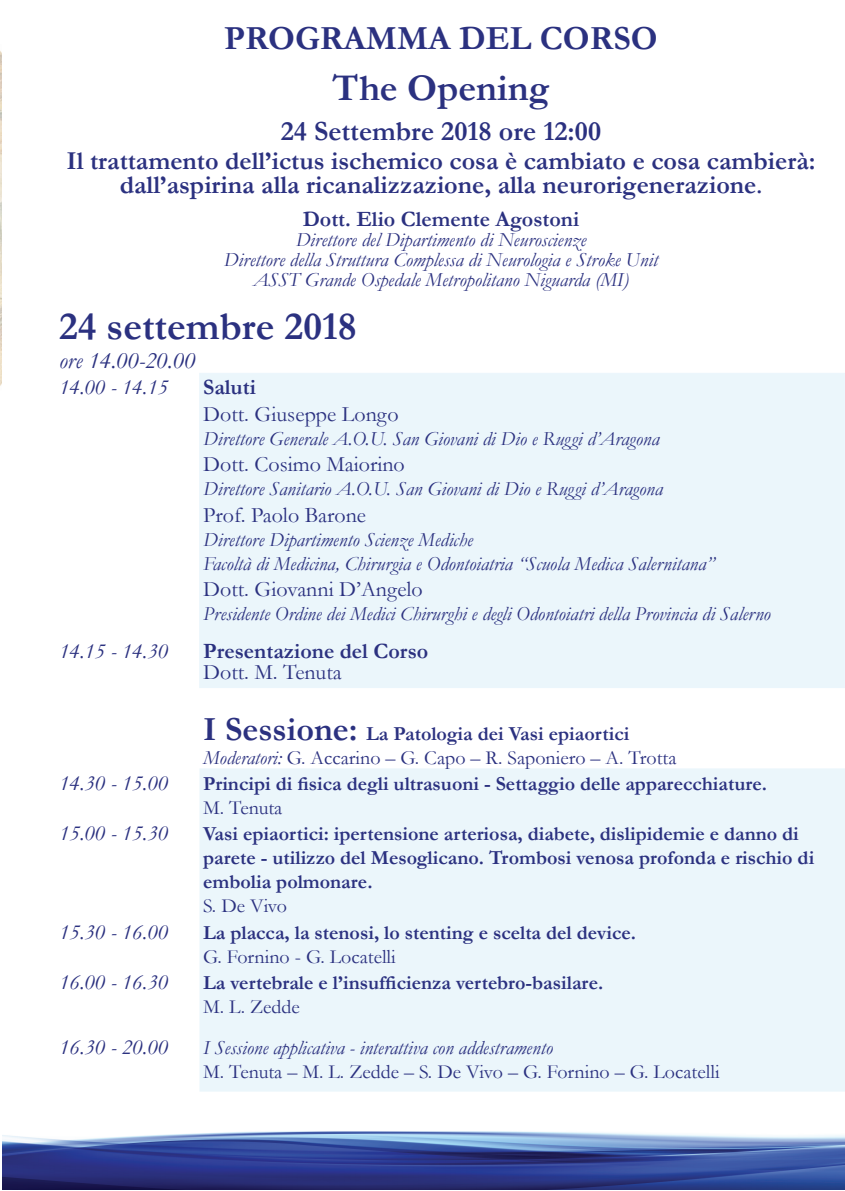
<style>
.page{position:relative;width:845px;height:1191px;background:#fff}
.page>*{position:absolute;margin:0;border:0;box-sizing:border-box;transform-origin:0 0}
.t1{font:700 40px "Garamond";color:#2b3180}
.t2{font:700 38px "Garamond";color:#2b3180}
.t3{font:700 34px "Garamond";color:#2b3180}
.t4{font:700 28px "Garamond";color:#2b3180}
.t5{font:700 26px/24px "Garamond";color:#2b3180;text-align:center}
.t6{font:italic 24px "Garamond";color:#2b3180}
.t7{font:22px "Garamond";color:#2b3180}
.t8{font:italic 22px "Garamond";color:#2b3180}
.t9{font:700 22px "Garamond";color:#2b3180}
.t10{font:italic 20px/20px "Garamond";color:#2b3180;text-align:center}
.t11{font:700 20px/24px "Garamond";color:#2b3180}
.t12{font:20px/24px "Garamond";color:#2b3180}
.s1{font-size:22px}
.s2{font-weight:700;font-size:34px}
.s3{font-weight:700}
.s4{font-style:italic}
</style>
<div class="page">
<img style="left:0;top:51px;width:2px;height:335px">
<img style="left:3px;top:1131px;width:842px;height:58px">
<div style="left:199px;top:768px;width:646px;height:323px;background:#ebf6fb"></div>
<div style="left:199px;top:373px;width:646px;height:315px;background:#ebf6fb"></div>
<h3 class="t3" style="left:224px;top:18px;width:435px">PROGRAMMA DEL CORSO</h3>
<h2 class="t2" style="left:332px;top:66px;width:218px">The Opening</h2>
<h3 class="t4" style="left:281px;top:114px;width:322px">24 Settembre 2018 ore 12:00</h3>
<h3 class="t5" style="left:67px;top:149px;width:750px">Il trattamento dell’ictus ischemico cosa è cambiato e cosa cambierà: dall’aspirina alla ricanalizzazione, alla neurorigenerazione<span class="s1">.</span></h3>
<p class="t9" style="left:303px;top:205px;width:278px">Dott. Elio Clemente Agostoni</p>
<p class="t10" style="left:224px;top:229px;width:435px">Direttore del Dipartimento di Neuroscienze<br>Direttore della Struttura Complessa di Neurologia e Stroke Unit<br>ASST Grande Ospedale Metropolitano Niguarda (MI)</p>
<h1 class="t1" style="left:59px;top:303px;width:299px">24 settembre 2018</h1>
<p class="t6" style="left:59px;top:346px;width:138px">ore 14.00-20.00</p>
<p class="t8" style="left:59px;top:374px;width:110px">14.00 - 14.15</p>
<p class="t9" style="left:203px;top:374px;width:54px">Saluti</p>
<p class="t7" style="left:203px;top:401px;width:197px">Dott. Giuseppe Longo</p>
<p class="t10" style="left:203px;top:428px;width:458px">Direttore Generale A.O.U. San Giovani di Dio e Ruggi d’Aragona</p>
<p class="t7" style="left:203px;top:451px;width:203px">Dott. Cosimo Maiorino</p>
<p class="t10" style="left:203px;top:479px;width:461px">Direttore Sanitario A.O.U. San Giovani di Dio e Ruggi d’Aragona</p>
<p class="t7" style="left:203px;top:501px;width:164px">Prof. Paolo Barone</p>
<p class="t10" style="left:203px;top:527px;width:513px;line-height:24px;text-align:left">Direttore Dipartimento Scienze Mediche<br>Facoltà di Medicina, Chirurgia e Odontoiatria “Scuola Medica Salernitana”</p>
<p class="t7" style="left:203px;top:576px;width:221px">Dott. Giovanni D’Angelo</p>
<p class="t10" style="left:203px;top:603px;width:569px">Presidente Ordine dei Medici Chirurghi e degli Odontoiatri della Provincia di Salerno</p>
<p class="t8" style="left:59px;top:638px;width:110px">14.15 - 14.30</p>
<p class="t9" style="left:203px;top:638px;width:227px">Presentazione del Corso</p>
<p class="t7" style="left:203px;top:658px;width:140px">Dott. M. Tenuta</p>
<p class="t12" style="left:203px;top:721px;width:475px"><span class="s2">I Sessione:</span> <span class="s3">La Patologia dei Vasi epiaortici<br></span><span class="s4">Moderatori:</span> G. Accarino – G. Capo – R. Saponiero – A. Trotta</p>
<p class="t8" style="left:59px;top:770px;width:110px">14.30 - 15.00</p>
<p class="t11" style="left:203px;top:771px;width:565px">Principi di fisica degli ultrasuoni - Settaggio delle apparecchiature.</p>
<p class="t12" style="left:203px;top:795px;width:81px">M. Tenuta</p>
<p class="t8" style="left:59px;top:820px;width:110px">15.00 - 15.30</p>
<p class="t11" style="left:203px;top:821px;width:612px">Vasi epiaortici: ipertensione arteriosa, diabete, dislipidemie e danno di parete - utilizzo del Mesoglicano. Trombosi venosa profonda e rischio di embolia polmonare.</p>
<p class="t12" style="left:203px;top:894px;width:85px">S. De Vivo</p>
<p class="t8" style="left:59px;top:918px;width:110px">15.30 - 16.00</p>
<p class="t11" style="left:203px;top:920px;width:434px">La placca, la stenosi, lo stenting e scelta del device.</p>
<p class="t12" style="left:203px;top:944px;width:194px">G. Fornino - G. Locatelli</p>
<p class="t8" style="left:59px;top:969px;width:110px">16.00 - 16.30</p>
<p class="t11" style="left:203px;top:970px;width:402px">La vertebrale e l’insufficienza vertebro-basilare.</p>
<p class="t12" style="left:203px;top:994px;width:98px">M. L. Zedde</p>
<p class="t8" style="left:59px;top:1034px;width:110px">16.30 - 20.00</p>
<p class="t10" style="left:203px;top:1037px;width:351px">I Sessione applicativa - interattiva con addestramento</p>
<p class="t12" style="left:203px;top:1059px;width:518px">M. Tenuta – M. L. Zedde – S. De Vivo – G. Fornino – G. Locatelli</p>
</div>
